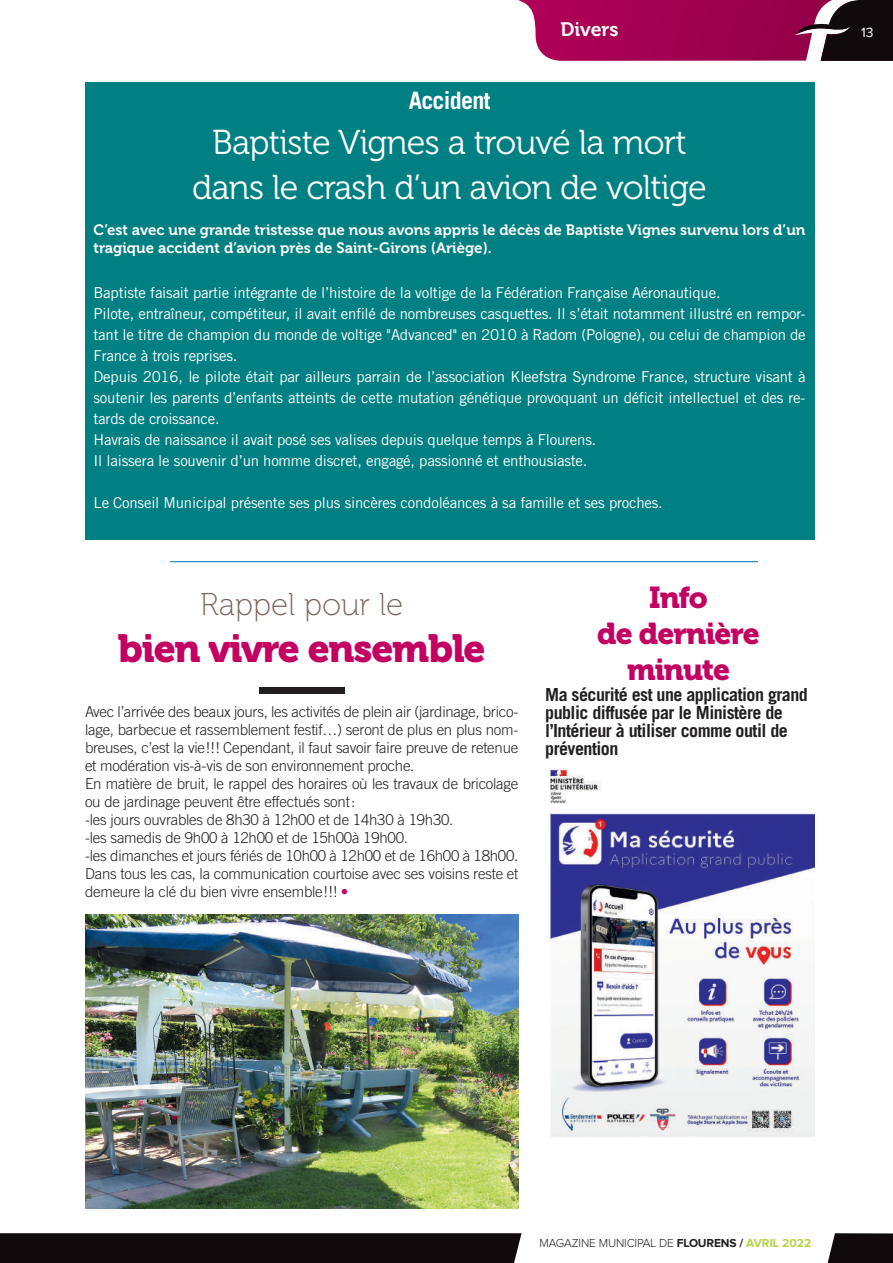
<style>
.page{position:relative;width:893px;height:1263px;background:#fff}
.page>*{position:absolute;margin:0;border:0;box-sizing:border-box;transform-origin:0 0}
.t1{font:39px "Museo 900";letter-spacing:-.03em;color:#c30162}
.t2{font:34.5px/45px "Museo 300";letter-spacing:-.02em;color:#fff;text-align:center}
.t3{font:31.5px "Museo 100";color:#79645c}
.t4{font:30px/36px "Museo 900";letter-spacing:-.03em;color:#c30162;text-align:center}
.t5{font:700 24px "Trade Gothic LT Std";letter-spacing:-.03em;color:#fff}
.t6{font:19.5px "Museo 700";color:#fff}
.t7{font:700 18px/18px "Trade Gothic LT Std";letter-spacing:-.03em;color:#231f20}
.t8{font:15px/21px "Trade Gothic LT Std";letter-spacing:-.015em;color:#fff}
.t9{font:300 15px/18px "Trade Gothic LT Std";letter-spacing:-.015em;color:#231f20}
.t10{font:15px/18px "Museo 700";color:#fff}
.t11{font:13.8px "Proxima Nova";color:#fff}
.t12{font:300 12px "Proxima Nova";letter-spacing:-.01em;color:#231f20}
.s1{color:#c30162}
.s2{font-weight:700}
.s3{font-weight:700;color:#b1d349}
</style>
<div class="page">
<div style="left:259px;top:687px;width:86px;height:6px;background:#231f20"></div>
<img style="left:550px;top:769px;width:264px;height:368px">
<div style="left:85px;top:83px;width:729px;height:457px;background:#008082"></div>
<img style="left:85px;top:914px;width:434px;height:294px">
<hr style="left:170px;top:561px;width:588px;height:1px;background:#0072ab">
<div style="left:0;top:1233px;width:522px;height:30px;background:#110a0c"></div>
<svg style="left:827px;top:1233px;width:66px;height:30px;background:#231c1e"></svg>
<svg style="left:518px;top:0;width:375px;height:61px;background:#921b56"></svg>
<h3 class="t6" style="left:560px;top:19px;width:60px">Divers</h3>
<h3 class="t5" style="left:409px;top:85px;width:83px">Accident</h3>
<h2 class="t2" style="left:192px;top:120px;width:516px">Baptiste Vignes a trouvé la mort dans le crash d’un avion de voltige</h2>
<p class="t10" style="left:94px;top:221px;width:713px">C’est avec une grande tristesse que nous avons appris le décès de Baptiste Vignes survenu lors d’un tragique accident d’avion près de Saint-Girons (Ariège).</p>
<p class="t8" style="left:94px;top:282px;width:714px">Baptiste faisait partie intégrante de l’histoire de la voltige de la Fédération Française Aéronautique.<br>Pilote, entraîneur, compétiteur, il avait enfilé de nombreuses casquettes. Il s’était notamment illustré en rempor&shy;tant le titre de champion du monde de voltige "Advanced" en 2010 à Radom (Pologne), ou celui de champion de France à trois reprises.<br>Depuis 2016, le pilote était par ailleurs parrain de l’association Kleefstra Syndrome France, structure visant à soutenir les parents d’enfants atteints de cette mutation génétique provoquant un déficit intellectuel et des re&shy;tards de croissance.<br>Havrais de naissance il avait posé ses valises depuis quelque temps à Flourens.<br>Il laissera le souvenir d’un homme discret, engagé, passionné et enthousiaste.</p>
<p class="t8" style="left:94px;top:492px;width:571px">Le Conseil Municipal présente ses plus sincères condoléances à sa famille et ses proches.</p>
<h3 class="t3" style="left:200px;top:587px;width:204px">Rappel pour le</h3>
<h1 class="t1" style="left:118px;top:626px;width:369px">bien vivre ensemble</h1>
<p class="t9" style="left:85px;top:702px;width:435px">Avec l’arrivée des beaux jours, les activités de plein air (jardinage, brico&shy;lage, barbecue et rassemblement festif…) seront de plus en plus nom&shy;breuses, c’est la vie!!! Cependant, il faut savoir faire preuve de retenue et modération vis-à-vis de son environnement proche.<br>En matière de bruit, le rappel des horaires où les travaux de bricolage ou de jardinage peuvent être effectués sont:<br>-les jours ouvrables de 8h30 à 12h00 et de 14h30 à 19h30.<br>-les samedis de 9h00 à 12h00 et de 15h00à 19h00.<br>-les dimanches et jours fériés de 10h00 à 12h00 et de 16h00 à 18h00.<br>Dans tous les cas, la communication courtoise avec ses voisins reste et demeure la clé du bien vivre ensemble!!! <span class="s1">•</span></p>
<h3 class="t4" style="left:597px;top:580px;width:164px">Info<br>de dernière minute</h3>
<p class="t7" style="left:545px;top:685px;width:264px">Ma sécurité est une application grand public diffusée par le Ministère de l’Intérieur à utiliser comme outil de prévention</p>
<p class="t11" style="left:861px;top:26px;width:14px">13</p>
<p class="t12" style="left:539px;top:1237px;width:273px">MAGAZINE MUNICIPAL DE <span class="s2">FLOURENS /</span> <span class="s3">AVRIL 2022</span></p>
</div>
